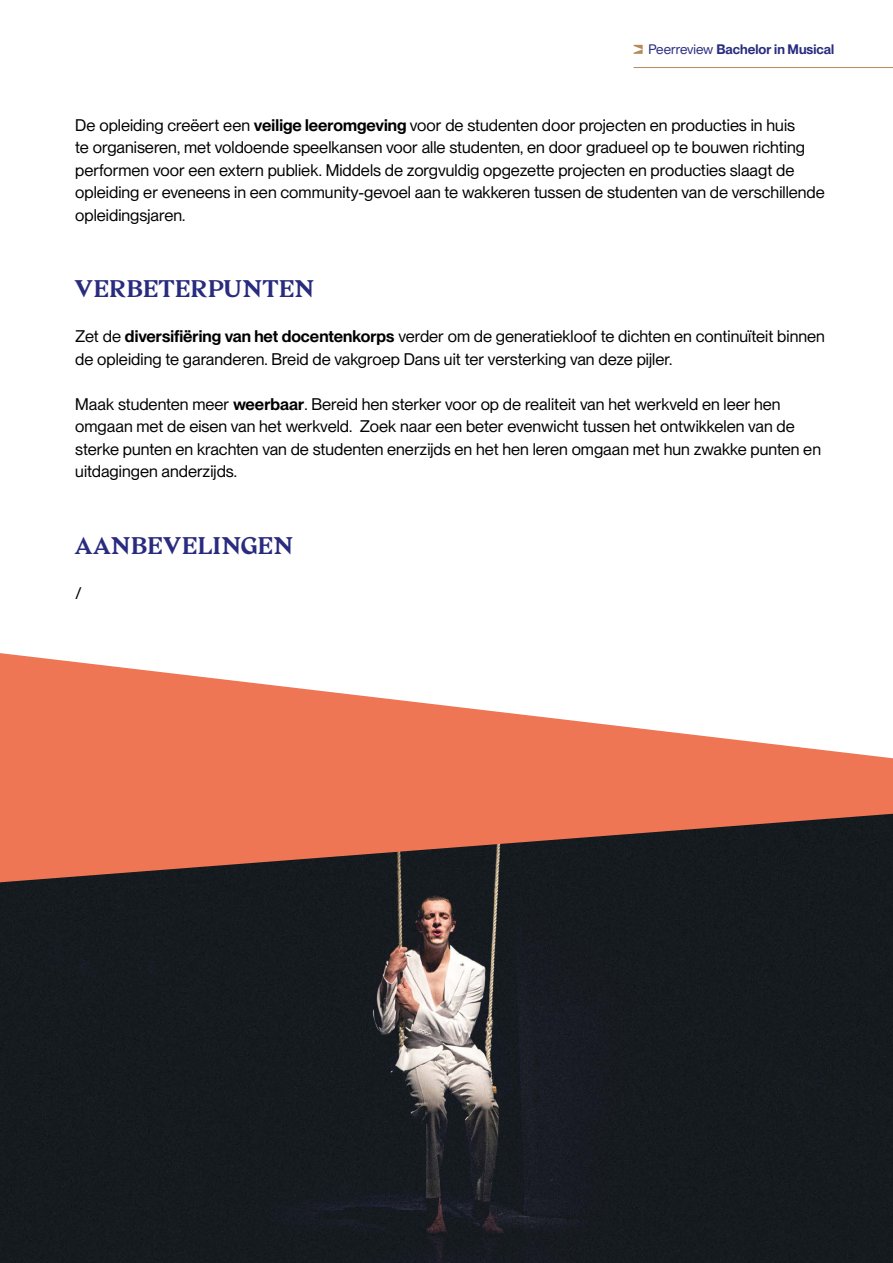
<style>
.page{position:relative;width:893px;height:1263px;background:#fff}
.page>*{position:absolute;margin:0;border:0;box-sizing:border-box;transform-origin:0 0}
.t1{font:700 24px "Gza";letter-spacing:-.01em;color:#292c7e}
.t2{font:16.5px/22.5px "PP Neue Montreal";color:#000}
.t3{font:600 13.5px "PP Neue Montreal";color:#292c7e}
.s1{font-weight:400}
.s2{font-weight:600}
</style>
<div class="page">
<hr style="left:634px;top:67px;width:259px;height:1px;background:#b68a5a">
<svg style="left:634px;top:45px;width:9px;height:9px"></svg>
<svg style="left:0;top:653px;width:893px;height:161px;fill:#ee7654"></svg>
<img style="left:0;top:814px;width:893px;height:449px">
<p class="t3" style="left:648px;top:41px;width:187px"><span class="s1">Peerreview</span> Bachelor in Musical</p>
<p class="t2" style="left:75px;top:114px;width:751px">De opleiding creëert een <span class="s2">veilige leeromgeving</span> voor de studenten door projecten en producties in huis<br>te organiseren, met voldoende speelkansen voor alle studenten, en door gradueel op te bouwen richting performen voor een extern publiek. Middels de zorgvuldig opgezette projecten en producties slaagt de opleiding er eveneens in een community-gevoel aan te wakkeren tussen de studenten van de verschillende opleidingsjaren.</p>
<h1 class="t1" style="left:75px;top:273px;width:241px">VERBETERPUNTEN</h1>
<p class="t2" style="left:75px;top:325px;width:751px">Zet de <span class="s2">diversifiëring van het docentenkorps</span> verder om de generatiekloof te dichten en continuïteit binnen de opleiding te garanderen. Breid de vakgroep Dans uit ter versterking van deze pijler.</p>
<p class="t2" style="left:75px;top:393px;width:747px">Maak studenten meer <span class="s2">weerbaar</span>. Bereid hen sterker voor op de realiteit van het werkveld en leer hen omgaan met de eisen van het werkveld. Zoek naar een beter evenwicht tussen het ontwikkelen van de sterke punten en krachten van de studenten enerzijds en het hen leren omgaan met hun zwakke punten en uitdagingen anderzijds.</p>
<h1 class="t1" style="left:75px;top:529px;width:219px">AANBEVELINGEN</h1>
<p class="t2" style="left:75px;top:582px;width:8px">/</p>
</div>
